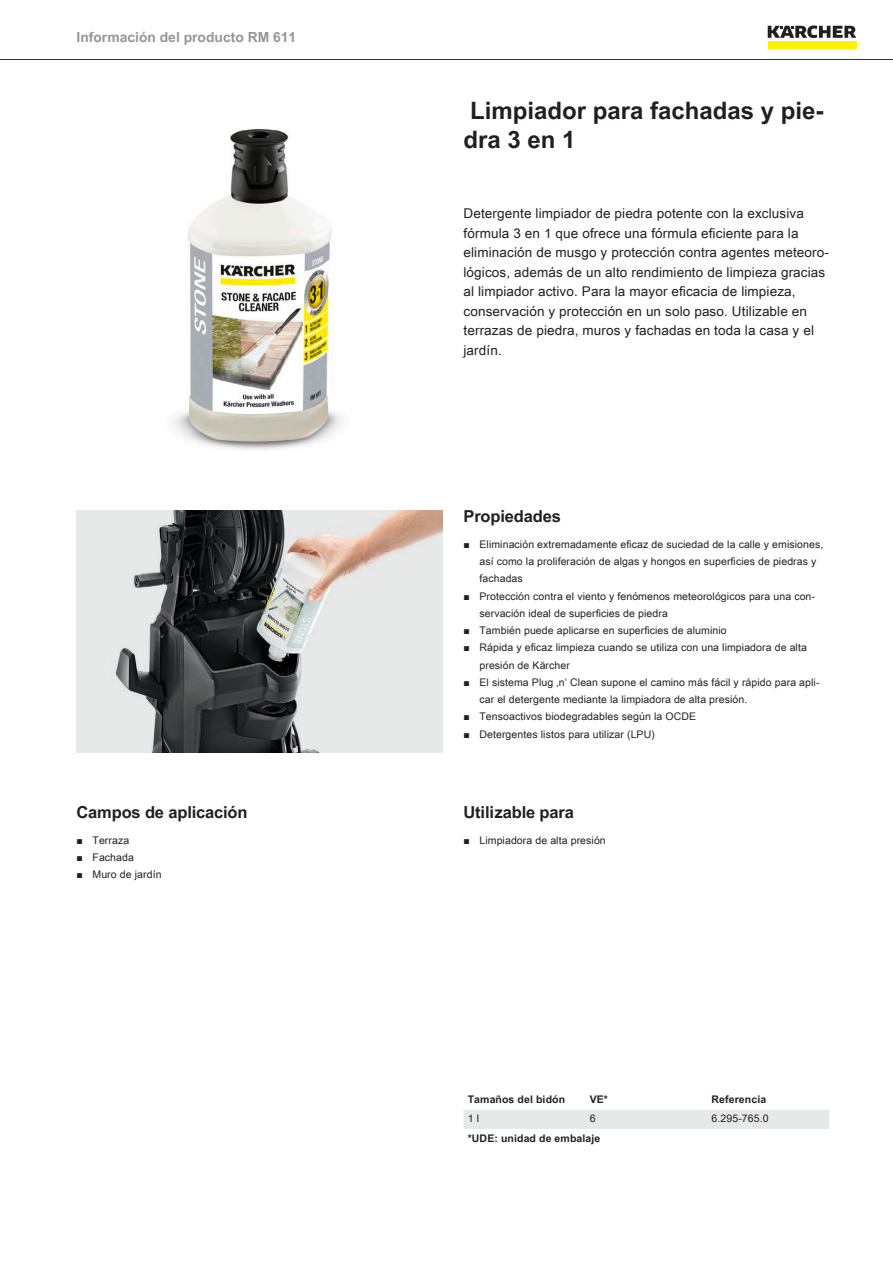
<style>
.page{position:relative;width:893px;height:1263px;background:#fff}
.page>*{position:absolute;margin:0;border:0;box-sizing:border-box;transform-origin:0 0}
.t1{font:700 24px/28.8px "Arial Unicode MS";color:#231f20}
.t2{font:700 16.5px "Arial Unicode MS";letter-spacing:-.01em;color:#231f20}
.t3{font:700 13.8px "Arial Unicode MS";color:#949698}
.t4{font:13.5px/19.5px "Arial Unicode MS";letter-spacing:.01em;color:#231f20}
.t5{font:10.5px/17.2px "Arial Unicode MS";letter-spacing:.01em;color:#231f20}
.t6{font:700 10.5px "Arial Unicode MS";letter-spacing:.01em;color:#231f20}
.s1{font-family:"Arial"}
</style>
<div class="page">
<hr style="left:0;top:59px;width:893px;height:1px;background:#231f20">
<div style="left:768px;top:42px;width:88px;height:7px;background:#fff200"></div>
<svg style="left:768px;top:26px;width:88px;height:12px"></svg>
<img style="left:172px;top:128px;width:172px;height:321px">
<img style="left:77px;top:510px;width:365px;height:243px">
<div style="left:463px;top:1110px;width:366px;height:19px;background:#e7e8e8"></div>
<h3 class="t3" style="left:77px;top:27px;width:221px">Información del producto RM 611</h3>
<h2 class="t2" style="left:77px;top:800px;width:173px">Campos de aplicación</h2>
<p class="t5" style="left:77px;top:831px;width:54px"><span class="s1">■</span> Terraza</p>
<p class="t5" style="left:77px;top:848px;width:59px"><span class="s1">■</span> Fachada</p>
<p class="t5" style="left:77px;top:866px;width:87px"><span class="s1">■</span> Muro de jardín</p>
<h1 class="t1" style="left:463px;top:97px;width:362px">Limpiador para fachadas y pie&shy;dra 3 en 1</h1>
<p class="t4" style="left:463px;top:203px;width:367px">Detergente limpiador de piedra potente con la exclusiva fórmula 3 en 1 que ofrece una fórmula eficiente para la eliminación de musgo y protección contra agentes meteoro&shy;lógicos, además de un alto rendimiento de limpieza gracias al limpiador activo. Para la mayor eficacia de limpieza, conservación y protección en un solo paso. Utilizable en terrazas de piedra, muros y fachadas en toda la casa y el jardín.</p>
<h2 class="t2" style="left:463px;top:504px;width:99px">Propiedades</h2>
<p class="t5" style="left:479px;top:535px;width:345px;text-indent:-16px"><span class="s1">■</span> Eliminación extremadamente eficaz de suciedad de la calle y emisiones, así como la proliferación de algas y hongos en superficies de piedras y fachadas</p>
<p class="t5" style="left:479px;top:587px;width:337px;text-indent:-16px"><span class="s1">■</span> Protección contra el viento y fenómenos meteorológicos para una con&shy;servación ideal de superficies de piedra</p>
<p class="t5" style="left:463px;top:622px;width:265px"><span class="s1">■</span> También puede aplicarse en superficies de aluminio</p>
<p class="t5" style="left:479px;top:639px;width:329px;text-indent:-16px"><span class="s1">■</span> Rápida y eficaz limpieza cuando se utiliza con una limpiadora de alta presión de Kärcher</p>
<p class="t5" style="left:479px;top:673px;width:342px;text-indent:-16px"><span class="s1">■</span> El sistema Plug ‚n‘ Clean supone el camino más fácil y rápido para apli&shy;car el detergente mediante la limpiadora de alta presión.</p>
<p class="t5" style="left:463px;top:708px;width:234px"><span class="s1">■</span> Tensoactivos biodegradables según la OCDE</p>
<p class="t5" style="left:463px;top:725px;width:193px"><span class="s1">■</span> Detergentes listos para utilizar (LPU)</p>
<h2 class="t2" style="left:463px;top:800px;width:112px">Utilizable para</h2>
<p class="t5" style="left:463px;top:831px;width:144px"><span class="s1">■</span> Limpiadora de alta presión</p>
<p class="t6" style="left:468px;top:1092px;width:99px">Tamaños del bidón</p>
<p class="t6" style="left:590px;top:1092px;width:20px">VE*</p>
<p class="t6" style="left:712px;top:1092px;width:56px">Referencia</p>
<p class="t5" style="left:468px;top:1110px;width:13px">1 l</p>
<p class="t5" style="left:590px;top:1110px;width:7px">6</p>
<p class="t5" style="left:712px;top:1110px;width:59px">6.295-765.0</p>
<p class="t6" style="left:468px;top:1130px;width:134px">*UDE: unidad de embalaje</p>
</div>
